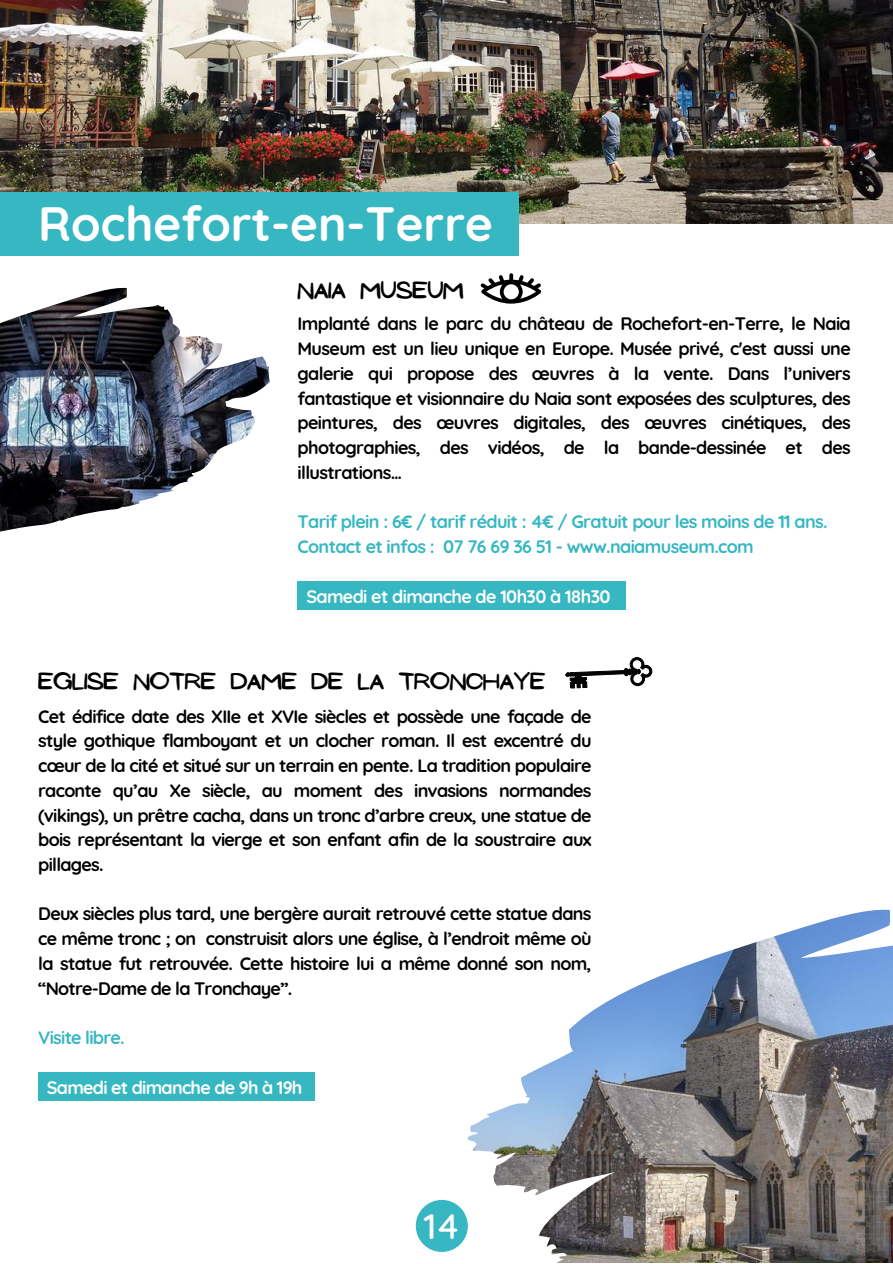
<style>
.page{position:relative;width:893px;height:1264px;background:#fff}
.page>*{position:absolute;margin:0;border:0;box-sizing:border-box;transform-origin:0 0}
.t1{font:700 48px "Quicksand";color:#fff}
.t2{font:500 36px "Quicksand";color:#fff}
.t3{font:21px "NF Ananias Bold";color:#000}
.t4{font:700 18px/24.8px "Quicksand";letter-spacing:-.04em;color:#000;text-align:justify}
.t5{font:700 18px/24.8px "Quicksand";letter-spacing:-.035em;color:#36b7c1}
.t6{font:700 18px "Quicksand";letter-spacing:-.035em;color:#fff}
</style>
<div class="page">
<div style="left:416px;top:1199px;width:52px;height:52px;background:#36b7c1;border-radius:50%"></div>
<img style="left:0;top:0;width:892px;height:224px">
<img style="left:0;top:288px;width:269px;height:244px">
<img style="left:468px;top:909px;width:424px;height:353px">
<div style="left:297px;top:582px;width:328px;height:28px;background:#36b7c1"></div>
<div style="left:38px;top:1072px;width:276px;height:28px;background:#36b7c1"></div>
<svg style="left:565px;top:657px;width:88px;height:32px"></svg>
<svg style="left:480px;top:273px;width:61px;height:30px"></svg>
<div style="left:0;top:192px;width:519px;height:63px;background:#36b7c1"></div>
<h1 class="t1" style="left:38px;top:193px;width:456px">Rochefort-en-Terre</h1>
<p class="t3" style="left:297px;top:278px;width:167px">NAIA MUSEUM</p>
<p class="t4" style="left:297px;top:311px;width:554px">Implanté dans le parc du château de Rochefort-en-Terre, le Naia Museum est un lieu unique en Europe. Musée privé, c'est aussi une galerie qui propose des œuvres à la vente. Dans l’univers fantastique et visionnaire du Naia sont exposées des sculptures, des peintures, des œuvres digitales, des œuvres cinétiques, des photographies, des vidéos, de la bande-dessinée et des illustrations…</p>
<p class="t5" style="left:297px;top:509px;width:531px">Tarif plein : 6€ / tarif réduit : 4€ / Gratuit pour les moins de 11 ans.<br>Contact et infos : 07 76 69 36 51 - www.naiamuseum.com</p>
<p class="t6" style="left:306px;top:584px;width:306px">Samedi et dimanche de 10h30 à 18h30</p>
<p class="t3" style="left:38px;top:670px;width:508px">EGLISE NOTRE DAME DE LA TRONCHAYE</p>
<p class="t4" style="left:38px;top:703px;width:555px">Cet édifice date des XIIe et XVIe siècles et possède une façade de style gothique flamboyant et un clocher roman. Il est excentré du cœur de la cité et situé sur un terrain en pente. La tradition populaire raconte qu’au Xe siècle, au moment des invasions normandes (vikings), un prêtre cacha, dans un tronc d’arbre creux, une statue de bois représentant la vierge et son enfant afin de la soustraire aux pillages.</p>
<p class="t4" style="left:38px;top:901px;width:555px">Deux siècles plus tard, une bergère aurait retrouvé cette statue dans ce même tronc ; on construisit alors une église, à l’endroit même où la statue fut retrouvée. Cette histoire lui a même donné son nom, “Notre-Dame de la Tronchaye”.</p>
<p class="t5" style="left:38px;top:1025px;width:88px">Visite libre.</p>
<p class="t6" style="left:47px;top:1075px;width:257px">Samedi et dimanche de 9h à 19h</p>
<h2 class="t2" style="left:424px;top:1202px;width:37px">14</h2>
</div>
